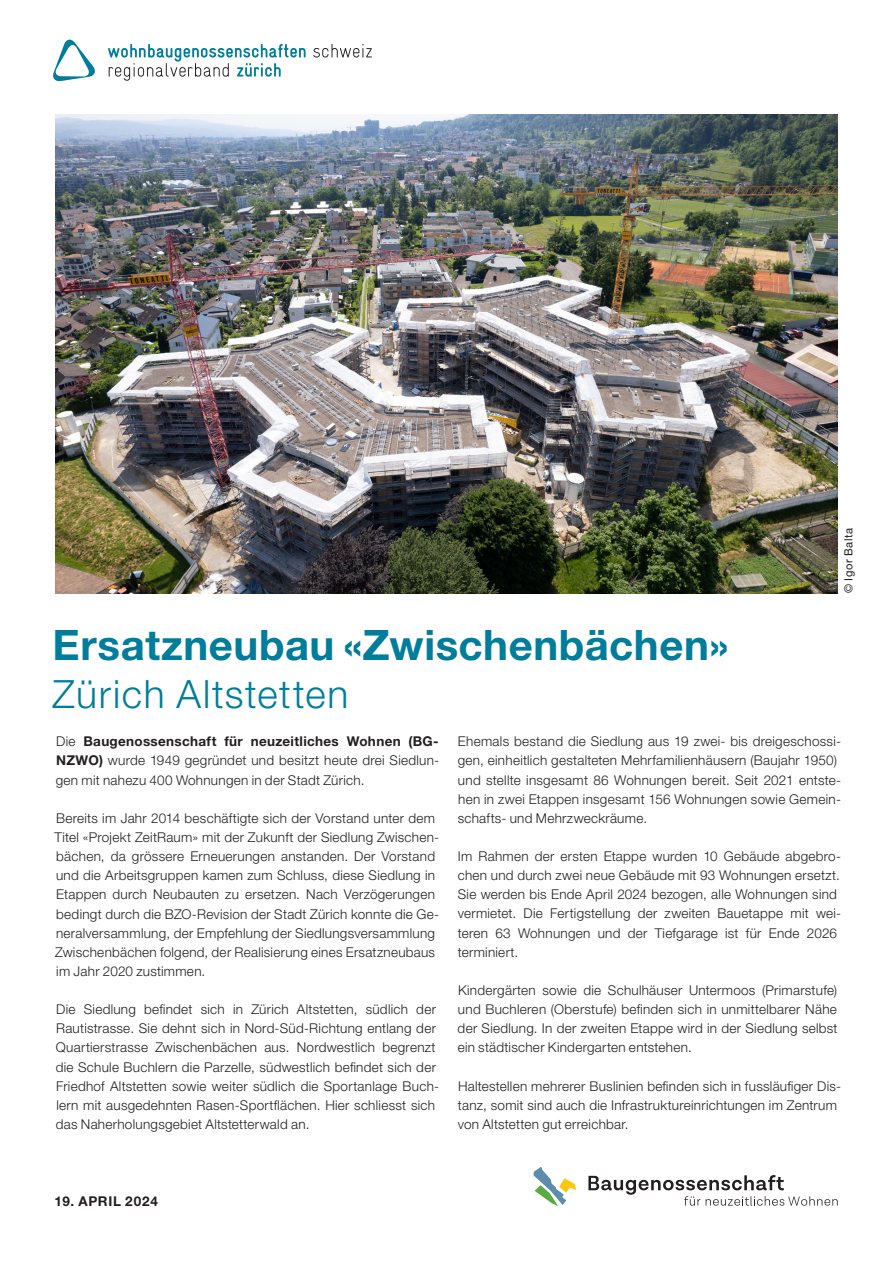
<style>
.page{position:relative;width:893px;height:1263px;background:#fff}
.page>*{position:absolute;margin:0;border:0;box-sizing:border-box;transform-origin:0 0}
.t1{font:700 42px "Helvetica Neue LT Std";letter-spacing:.01em;color:#007d9a}
.t2{font:300 39px "Helvetica Neue LT Std";letter-spacing:.045em;color:#007d9a}
.t3{font:300 13.5px/19.2px "Helvetica Neue LT Std";letter-spacing:.02em;color:#231f20}
.t4{font:700 13.5px "Helvetica Neue LT Std";letter-spacing:.055em;color:#231f20}
.t5{font:11.25px "Helvetica Neue LT Std";letter-spacing:.05em;color:#231f20}
.s1{font-weight:700}
</style>
<div class="page">
<img style="left:55px;top:115px;width:783px;height:478px">
<svg style="left:313px;top:44px;width:59px;height:14px"></svg>
<svg style="left:108px;top:44px;width:198px;height:37px"></svg>
<svg style="left:53px;top:39px;width:42px;height:43px"></svg>
<svg style="left:588px;top:1175px;width:250px;height:31px"></svg>
<svg style="left:534px;top:1167px;width:42px;height:39px"></svg>
<h1 class="t1" style="left:53px;top:619px;width:677px">Ersatzneubau «Zwischenbächen»</h1>
<h2 class="t2" style="left:53px;top:670px;width:297px">Zürich Altstetten</h2>
<p class="t5" style="left:842px;top:593px;width:67px;rotate:-90deg">© Igor Balta</p>
<p class="t3" style="left:56px;top:732px;width:385px;text-align:justify">Die <span class="s1">Baugenossenschaft für neuzeitliches Wohnen (BG-NZWO)</span> wurde 1949 gegründet und besitzt heute drei Siedlun&shy;gen mit nahezu 400 Wohnungen in der Stadt Zürich.</p>
<p class="t3" style="left:55px;top:808px;width:386px">Bereits im Jahr 2014 beschäftigte sich der Vorstand unter dem Titel «Projekt ZeitRaum» mit der Zukunft der Siedlung Zwischen&shy;bächen, da grössere Erneuerungen anstanden. Der Vorstand und die Arbeitsgruppen kamen zum Schluss, diese Siedlung in Etappen durch Neubauten zu ersetzen. Nach Verzögerungen bedingt durch die BZO-Revision der Stadt Zürich konnte die Ge&shy;neralversammlung, der Empfehlung der Siedlungsversammlung Zwischenbächen folgend, der Realisierung eines Ersatzneubaus im Jahr 2020 zustimmen.</p>
<p class="t3" style="left:56px;top:999px;width:385px">Die Siedlung befindet sich in Zürich Altstetten, südlich der Rautistrasse. Sie dehnt sich in Nord-Süd-Richtung entlang der Quartierstrasse Zwischenbächen aus. Nordwestlich begrenzt die Schule Buchlern die Parzelle, südwestlich befindet sich der Friedhof Altstetten sowie weiter südlich die Sportanlage Buch&shy;lern mit ausgedehnten Rasen-Sportflächen. Hier schliesst sich das Naherholungsgebiet Altstetterwald an.</p>
<p class="t3" style="left:458px;top:731px;width:385px">Ehemals bestand die Siedlung aus 19 zwei- bis dreigeschossi&shy;gen, einheitlich gestalteten Mehrfamilienhäusern (Baujahr 1950) und stellte insgesamt 86 Wohnungen bereit. Seit 2021 entste&shy;hen in zwei Etappen insgesamt 156 Wohnungen sowie Gemein&shy;schafts- und Mehrzweckräume.</p>
<p class="t3" style="left:458px;top:846px;width:385px">Im Rahmen der ersten Etappe wurden 10 Gebäude abgebro&shy;chen und durch zwei neue Gebäude mit 93 Wohnungen ersetzt.<br>Sie werden bis Ende April 2024 bezogen, alle Wohnungen sind vermietet. Die Fertigstellung der zweiten Bauetappe mit wei&shy;teren 63 Wohnungen und der Tiefgarage ist für Ende 2026 terminiert.</p>
<p class="t3" style="left:458px;top:980px;width:381px;text-align:justify">Kindergärten sowie die Schulhäuser Untermoos (Primarstufe) und Buchleren (Oberstufe) befinden sich in unmittelbarer Nähe der Siedlung. In der zweiten Etappe wird in der Siedlung selbst ein städtischer Kindergarten entstehen.</p>
<p class="t3" style="left:458px;top:1076px;width:385px">Haltestellen mehrerer Buslinien befinden sich in fussläufiger Dis&shy;tanz, somit sind auch die Infrastruktureinrichtungen im Zentrum von Altstetten gut erreichbar.</p>
<p class="t4" style="left:55px;top:1192px;width:105px">19. APRIL 2024</p>
</div>
